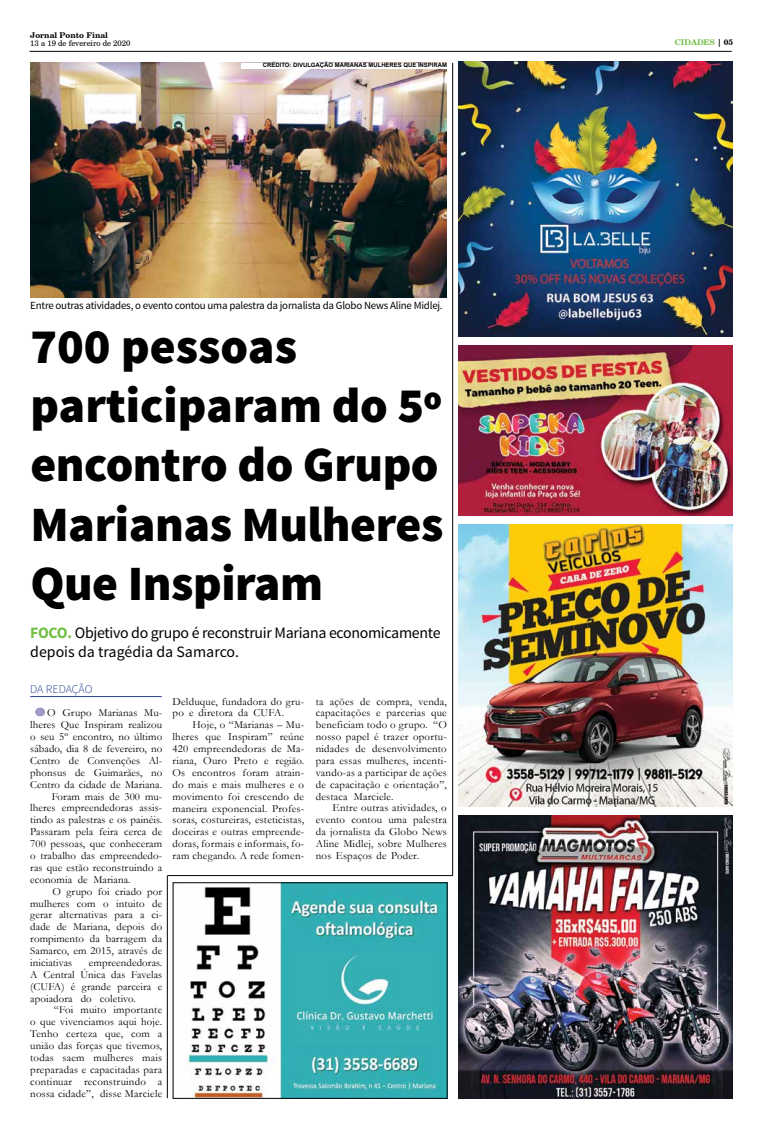
<style>
.page{position:relative;width:766px;height:1134px;background:#fff}
.page>*{position:absolute;margin:0;border:0;box-sizing:border-box;transform-origin:0 0}
.t1{font:900 49.5px/59.4px "Source Sans Pro";letter-spacing:-.01em;color:#000}
.t2{font:15.8px/19px "Source Sans Pro";letter-spacing:-.02em;color:#000}
.t3{font:300 11.9px "Source Sans Pro";letter-spacing:-.01em;color:#25408f}
.t4{font:10.9px/11.9px "Garamond";letter-spacing:.01em;color:#000;text-align:justify}
.t5{font:10.9px "Source Sans Pro";letter-spacing:-.02em;color:#000}
.t6{font:7.9px "Century Schlbk Cyrillic BT";color:#000}
.t7{font:700 7.9px "Century Schlbk Cyrillic BT";color:#000}
.t8{font:700 7.9px "Century Schlbk Cyrillic BT";color:#72bf44}
.t9{font:700 5.9px "Arial";color:#000}
.s1{font-weight:700;color:#72bf44}
.s2{color:#000}
</style>
<div class="page">
<hr style="left:30px;top:51px;width:701px;height:1px;background:#000">
<img style="left:458px;top:524px;width:274px;height:282px">
<hr style="left:452px;top:63px;width:1px;height:812px;background:#000">
<img style="left:458px;top:815px;width:274px;height:283px">
<img style="left:458px;top:346px;width:274px;height:169px">
<img style="left:458px;top:62px;width:274px;height:274px">
<img style="left:186px;top:885px;width:259px;height:211px">
<hr style="left:167px;top:875px;width:285px;height:1px;background:#000">
<hr style="left:167px;top:875px;width:1px;height:223px;background:#000">
<hr style="left:30px;top:696px;width:132px;height:1px;background:#25408f">
<div style="left:35px;top:707px;width:10px;height:9px;background:#9b9bc5;border-radius:50%"></div>
<img style="left:30px;top:63px;width:417px;height:234px">
<div style="left:242px;top:63px;width:205px;height:6px;background:#fff"></div>
<p class="t7" style="left:30px;top:30px;width:79px">Jornal Ponto Final</p>
<p class="t6" style="left:30px;top:38px;width:102px">13 a 19 de fevereiro de 2020</p>
<p class="t9" style="left:263px;top:61px;width:186px">CRÉDITO: DIVULGAÇÃO MARIANAS MULHERES QUE INSPIRAM</p>
<p class="t5" style="left:30px;top:298px;width:414px">Entre outras atividades, o evento contou uma palestra da jornalista da Globo News Aline Midlej.</p>
<h1 class="t1" style="left:30px;top:319px;width:414px">700 pessoas participaram do 5º encontro do Grupo<br>Marianas Mulheres<br>Que Inspiram</h1>
<h2 class="t2" style="left:30px;top:624px;width:411px"><span class="s1">FOCO.</span> Objetivo do grupo é reconstruir Mariana economicamente depois da tragédia da Samarco.</h2>
<p class="t3" style="left:30px;top:681px;width:64px">DA REDAÇÃO</p>
<p class="t4" style="left:47px;top:707px;width:117px">O Grupo Marianas Mu-</p>
<p class="t4" style="left:30px;top:719px;width:133px">lheres Que Inspiram realizou</p>
<p class="t4" style="left:30px;top:730px;width:133px">o seu 5º encontro, no último</p>
<p class="t4" style="left:30px;top:742px;width:133px">sábado, dia 8 de fevereiro, no</p>
<p class="t4" style="left:30px;top:754px;width:133px">Centro de Convenções Al-</p>
<p class="t4" style="left:30px;top:766px;width:133px">phonsus de Guimarães, no</p>
<p class="t4" style="left:30px;top:778px;width:133px">Centro da cidade de Mariana.</p>
<p class="t4" style="left:52px;top:790px;width:112px">Foram mais de 300 mu-</p>
<p class="t4" style="left:30px;top:802px;width:133px">lheres empreendedoras assis-</p>
<p class="t4" style="left:30px;top:814px;width:133px">tindo as palestras e os painéis.</p>
<p class="t4" style="left:30px;top:825px;width:133px">Passaram pela feira cerca de</p>
<p class="t4" style="left:30px;top:837px;width:133px">700 pessoas, que conheceram</p>
<p class="t4" style="left:30px;top:849px;width:133px">o trabalho das empreendedo-</p>
<p class="t4" style="left:30px;top:861px;width:133px">ras que estão reconstruindo a</p>
<p class="t4" style="left:30px;top:873px;width:102px">economia de Mariana.</p>
<p class="t4" style="left:52px;top:885px;width:111px">O grupo foi criado por</p>
<p class="t4" style="left:30px;top:897px;width:133px">mulheres com o intuito de</p>
<p class="t4" style="left:30px;top:909px;width:133px">gerar alternativas para a ci-</p>
<p class="t4" style="left:30px;top:921px;width:133px">dade de Mariana, depois do</p>
<p class="t4" style="left:30px;top:932px;width:133px">rompimento da barragem da</p>
<p class="t4" style="left:30px;top:944px;width:133px">Samarco, em 2015, através de</p>
<p class="t4" style="left:30px;top:956px;width:43px">iniciativas</p>
<p class="t4" style="left:316px;top:695px;width:132px">ta ações de compra, venda, capacitações e parcerias que beneficiam todo o grupo. “O nosso papel é trazer oportu&shy;nidades de desenvolvimento para essas mulheres, incenti&shy;vando-as a participar de ações de capacitação e orientação”, destaca Marciele.</p>
<p class="t4" style="left:316px;top:802px;width:132px;text-indent:17px">Entre outras atividades, o evento contou uma palestra da jornalista da Globo News Aline Midlej, sobre Mulheres nos Espaços de Poder.</p>
<p class="t4" style="left:172px;top:695px;width:133px">Delduque, fundadora do gru&shy;po e diretora da CUFA.</p>
<p class="t4" style="left:172px;top:719px;width:133px;text-indent:20px">Hoje, o “Marianas – Mu&shy;lheres que Inspiram” reúne 420 empreendedoras de Ma&shy;riana, Ouro Preto e região.<br>Os encontros foram atrain&shy;do mais e mais mulheres e o movimento foi crescendo de maneira exponencial. Profes&shy;soras, costureiras, esteticistas, doceiras e outras empreende&shy;doras, formais e informais, fo&shy;ram chegando. A rede fomen-</p>
<p class="t4" style="left:30px;top:956px;width:133px;text-indent:59px">empreendedoras.<br>A Central Única das Favelas (CUFA) é grande parceira e apoiadora do coletivo.</p>
<p class="t4" style="left:30px;top:1004px;width:133px;text-indent:24px">“Foi muito importante o que vivenciamos aqui hoje.<br>Tenho certeza que, com a união das forças que tivemos, todas saem mulheres mais preparadas e capacitadas para continuar reconstruindo a nossa cidade”, disse Marciele</p>
<p class="t8" style="left:674px;top:37px;width:60px">CIDADES <span class="s2">| 05</span></p>
</div>
